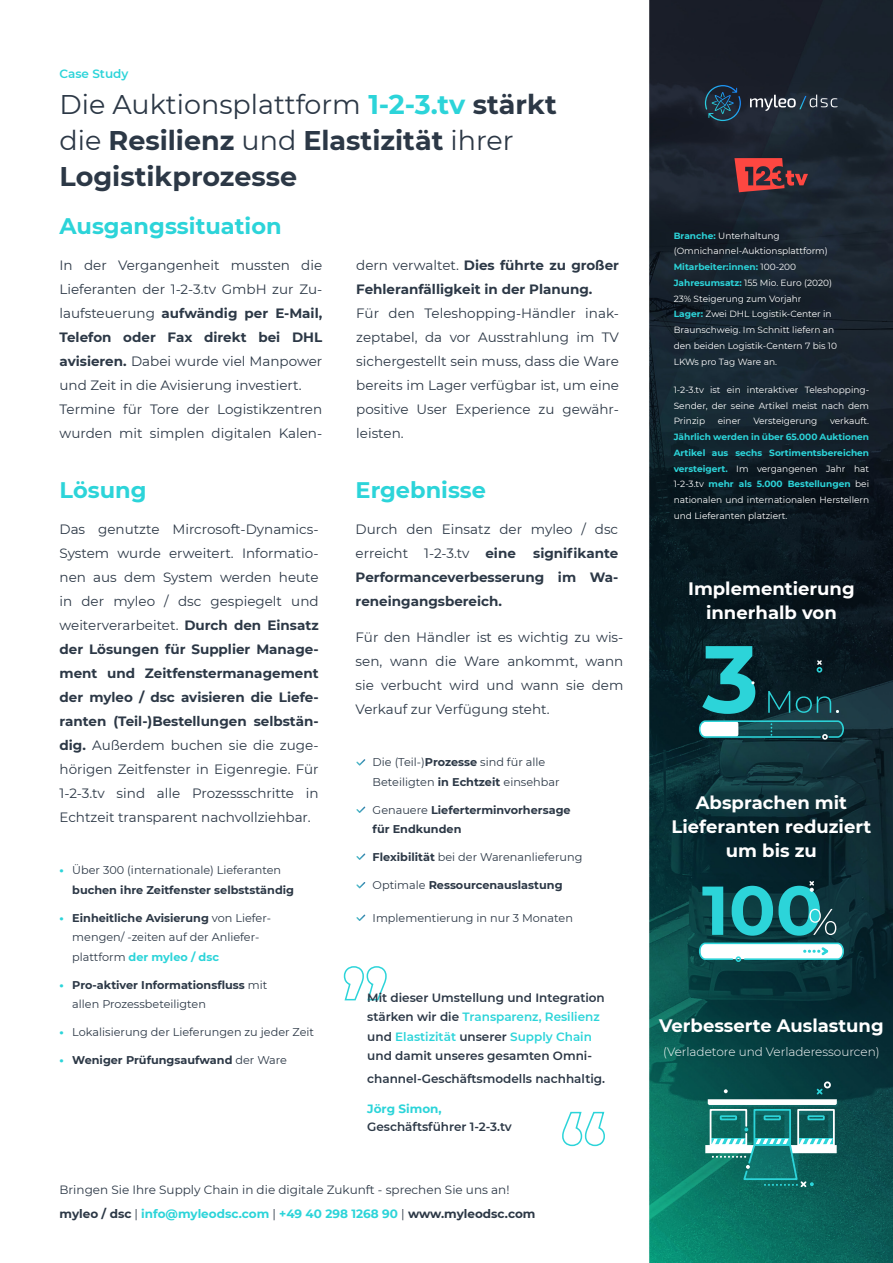
<style>
.page{position:relative;width:893px;height:1263px;background:#fff}
.page>*{position:absolute;margin:0;border:0;box-sizing:border-box;transform-origin:0 0}
.t1{font:700 27px "Montserrat";color:#2c3846}
.t2{font:27px "Montserrat";color:#2c3846}
.t3{font:700 22.5px "Montserrat";color:#2cd4d9}
.t4{font:700 18px "Montserrat";color:#fff}
.Absatzformat_2{font:13.5px/24px "Montserrat";color:#2c3846;text-align:justify}
.Absatzformat_2-2{font:700 13.5px/24px "Montserrat";color:#2c3846}
.t5{font:600 12px/19.5px "Montserrat";color:#2c3846}
.t6{font:700 12px "Montserrat";color:#2cd4d9}
.t7{font:12px "Montserrat";color:#2c3846}
.t8{font:300 12px "Montserrat";color:#fff}
.t9{font:600 12px "Montserrat";color:#2cd4d9}
.Absatzformat_3{font:11.25px/19.5px "Montserrat";color:#2c3846}
.Absatzformat_3-2{font:700 11.25px/19.5px "Montserrat";color:#2c3846}
.t10{font:9px/15.8px "Montserrat";color:#fff;text-align:justify}
.t11{font:700 9px/15.8px "Montserrat";color:#2cd4d9;text-align:justify}
.s1{font-weight:700;color:#2cd4d9}
.s2{font-weight:700}
.s3{font-weight:400}
.s4{font-weight:800;color:#2cd4d9}
.s5{color:#2cd4d9}
.s6{color:#2c3846}
.s7{font-weight:400;color:#2c3846}
.s8{font-weight:400;color:#fff}
</style>
<div class="page">
<img style="left:359px;top:0;width:534px;height:1263px">
<svg style="left:343px;top:965px;width:45px;height:36px"></svg>
<svg style="left:561px;top:1111px;width:45px;height:36px"></svg>
<svg style="left:356px;top:759px;width:9px;height:6px"></svg>
<svg style="left:356px;top:807px;width:9px;height:6px"></svg>
<svg style="left:356px;top:853px;width:9px;height:7px"></svg>
<svg style="left:356px;top:882px;width:9px;height:6px"></svg>
<svg style="left:356px;top:915px;width:9px;height:6px"></svg>
<svg style="left:705px;top:85px;width:36px;height:36px"></svg>
<svg style="left:750px;top:95px;width:87px;height:16px"></svg>
<svg style="left:734px;top:158px;width:74px;height:34px;background:#8c383b"></svg>
<svg style="left:768px;top:691px;width:71px;height:22px;background:#15434b"></svg>
<svg style="left:702px;top:646px;width:53px;height:68px;background:#1b8187"></svg>
<svg style="left:816px;top:659px;width:7px;height:14px"></svg>
<svg style="left:698px;top:720px;width:147px;height:20px"></svg>
<svg style="left:702px;top:886px;width:21px;height:49px"></svg>
<svg style="left:732px;top:879px;width:104px;height:57px;background:#1e767c"></svg>
<svg style="left:698px;top:942px;width:147px;height:20px"></svg>
<div style="left:824px;top:1081px;width:7px;height:7px;border:2px solid #fff;border-radius:50%"></div>
<svg style="left:705px;top:1087px;width:133px;height:102px;background:#36847f"></svg>
<p class="t9" style="left:60px;top:65px;width:70px">Case Study</p>
<p class="t2" style="left:60px;top:86px;width:499px">Die Auktionsplattform <span class="s1">1-2-3.tv</span> <span class="s2">stärkt</span></p>
<p class="t1" style="left:60px;top:121px;width:456px"><span class="s3">die</span> Resilienz <span class="s3">und</span> Elastizität <span class="s3">ihrer</span></p>
<p class="t1" style="left:60px;top:157px;width:239px">Logistikprozesse</p>
<p class="t3" style="left:60px;top:210px;width:224px">Ausgangssituation</p>
<p class="Absatzformat_2" style="left:60px;top:253px;width:264px">In der Vergangenheit mussten die Lieferanten der 1-2-3.tv GmbH zur Zu&shy;laufsteuerung <span class="s2">aufwändig per E-Mail, Telefon oder Fax direkt bei DHL avisieren.</span> Dabei wurde viel Manpower und Zeit in die Avisierung investiert.</p>
<p class="Absatzformat_2" style="left:60px;top:397px;width:264px">Termine für Tore der Logistikzentren wurden mit simplen digitalen Kalen-</p>
<p class="Absatzformat_2-2" style="left:356px;top:253px;width:264px"><span class="s3">dern verwaltet.</span> Dies führte zu großer<br>Fehleranfälligkeit in der Planung.</p>
<p class="Absatzformat_2" style="left:356px;top:301px;width:264px">Für den Teleshopping-Händler inak&shy;zeptabel, da vor Ausstrahlung im TV sichergestellt sein muss, dass die Ware bereits im Lager verfügbar ist, um eine positive User Experience zu gewähr&shy;leisten.</p>
<p class="t3" style="left:60px;top:474px;width:89px">Lösung</p>
<p class="t3" style="left:356px;top:474px;width:132px">Ergebnisse</p>
<p class="Absatzformat_2" style="left:60px;top:517px;width:261px">Das genutzte Mircrosoft-Dynamics-System wurde erweitert. Informatio&shy;nen aus dem System werden heute in der myleo / dsc gespiegelt und weiterverarbeitet. <span class="s2">Durch den Einsatz der Lösungen für Supplier Manage&shy;ment und Zeitfenstermanagement der myleo / dsc avisieren die Liefe&shy;ranten (Teil-)Bestellungen selbstän&shy;dig.</span> Außerdem buchen sie die zuge&shy;hörigen Zeitfenster in Eigenregie. Für 1-2-3.tv sind alle Prozessschritte in Echtzeit transparent nachvollziehbar.</p>
<p class="Absatzformat_3" style="left:72px;top:860px;width:223px;text-indent:-13px"><span class="s4">•</span> Über 300 (internationale) Lieferanten <span class="s2">buchen ihre Zeitfenster selbstständig</span></p>
<p class="Absatzformat_3" style="left:72px;top:907px;width:200px;text-indent:-13px"><span class="s4">•</span> <span class="s2">Einheitliche Avisierung</span> von Liefer&shy;mengen/ -zeiten auf der Anliefer&shy;plattform <span class="s1">der myleo / dsc</span></p>
<p class="Absatzformat_3-2" style="left:72px;top:974px;width:196px;text-indent:-13px"><span class="s4">•</span> Pro-aktiver Informationsfluss <span class="s3">mit allen Prozessbeteiligten</span></p>
<p class="Absatzformat_3" style="left:60px;top:1022px;width:256px"><span class="s4">•</span> Lokalisierung der Lieferungen zu jeder Zeit</p>
<p class="Absatzformat_3-2" style="left:60px;top:1050px;width:229px"><span class="s4">•</span> Weniger Prüfungsaufwand <span class="s3">der Ware</span></p>
<p class="Absatzformat_2" style="left:356px;top:517px;width:264px">Durch den Einsatz der myleo / dsc erreicht 1-2-3.tv <span class="s2">eine</span></p>
<p class="Absatzformat_2-2" style="left:356px;top:541px;width:264px;text-align:justify;text-indent:178px">signifikante Performanceverbesserung im Wa&shy;reneingangsbereich.</p>
<p class="Absatzformat_2" style="left:356px;top:625px;width:269px">Für den Händler ist es wichtig zu wis&shy;sen, wann die Ware ankommt, wann sie verbucht wird und wann sie dem Verkauf zur Verfügung steht.</p>
<p class="Absatzformat_3" style="left:373px;top:752px;width:188px">Die (Teil-)<span class="s2">Prozesse</span> sind für alle<br>Beteiligten <span class="s2">in Echtzeit</span> einsehbar</p>
<p class="Absatzformat_3-2" style="left:373px;top:799px;width:200px"><span class="s3">Genauere</span> Lieferterminvorhersage für Endkunden</p>
<p class="Absatzformat_3" style="left:373px;top:847px;width:211px"><span class="s2">Flexibilität</span> bei der Warenanlieferung</p>
<p class="Absatzformat_3-2" style="left:373px;top:875px;width:191px"><span class="s3">Optimale</span> Ressourcenauslastung</p>
<p class="Absatzformat_3" style="left:373px;top:907px;width:202px">Implementierung in nur 3 Monaten</p>
<p class="t5" style="left:367px;top:987px;width:239px">Mit dieser Umstellung und Integration stärken wir die <span class="s5">Transparenz, Resilienz </span>und <span class="s5">Elastizität</span> unserer <span class="s5">Supply Chain </span>und damit unseres gesamten Omni-</p>
<p class="t5" style="left:367px;top:1068px;width:239px">channel-Geschäftsmodells nachhaltig.</p>
<p class="t6" style="left:367px;top:1100px;width:76px">Jörg Simon,</p>
<p class="t5" style="left:367px;top:1116px;width:146px">Geschäftsführer 1-2-3.tv</p>
<p class="t7" style="left:60px;top:1181px;width:451px">Bringen Sie Ihre Supply Chain in die digitale Zukunft - sprechen Sie uns an!</p>
<p class="t6" style="left:60px;top:1205px;width:477px"><span class="s6">myleo / dsc</span> <span class="s7">|</span> info@myleodsc.com <span class="s7">|</span> +49 40 298 1268 90 <span class="s7">|</span> <span class="s6">www.myleodsc.com</span></p>
<p class="t10" style="left:674px;top:227px;width:107px"><span class="s1">Branche:</span> Unterhaltung</p>
<p class="t10" style="left:674px;top:243px;width:156px">(Omnichannel-Auktionsplattform)</p>
<p class="t11" style="left:674px;top:259px;width:124px">Mitarbeiter:innen: <span class="s8">100-200</span></p>
<p class="t10" style="left:674px;top:275px;width:160px"><span class="s1">Jahresumsatz:</span> 155 Mio. Euro (2020)</p>
<p class="t10" style="left:674px;top:290px;width:129px">23% Steigerung zum Vorjahr</p>
<p class="t10" style="left:674px;top:306px;width:159px"><span class="s1">Lager:</span> Zwei DHL Logistik-Center in</p>
<p class="t10" style="left:674px;top:322px;width:162px">Braunschweig. Im Schnitt liefern an</p>
<p class="t10" style="left:674px;top:338px;width:165px">den beiden Logistik-Centern 7 bis 10</p>
<p class="t10" style="left:674px;top:353px;width:105px">LKWs pro Tag Ware an.</p>
<p class="t10" style="left:674px;top:381px;width:197px">1-2-3.tv ist ein interaktiver Teleshopping-Sender, der seine Artikel meist nach dem Prinzip</p>
<p class="t11" style="left:674px;top:413px;width:197px;text-indent:156px"><span class="s8">verkauft.<br></span>Jährlich werden in über 65.000 Auktionen Artikel aus sechs Sortimentsbereichen versteigert. <span class="s8">Im vergangenen Jahr hat 1-2-3.tv</span> mehr als 5.000 Bestellungen <span class="s8">bei nationalen und internationalen Herstellern und Lieferanten platziert.</span></p>
<p class="t10" style="left:718px;top:413px;width:25px">einer</p>
<p class="t10" style="left:753px;top:413px;width:66px">Versteigerung</p>
<p class="t4" style="left:688px;top:576px;width:168px">Implementierung</p>
<p class="t4" style="left:706px;top:600px;width:132px">innerhalb von</p>
<p class="t4" style="left:696px;top:790px;width:153px">Absprachen mit</p>
<p class="t4" style="left:672px;top:814px;width:201px">Lieferanten reduziert</p>
<p class="t4" style="left:726px;top:838px;width:92px">um bis zu</p>
<p class="t4" style="left:659px;top:1013px;width:226px">Verbesserte Auslastung</p>
<p class="t8" style="left:663px;top:1044px;width:218px">(Verladetore und Verladeressourcen)</p>
</div>
